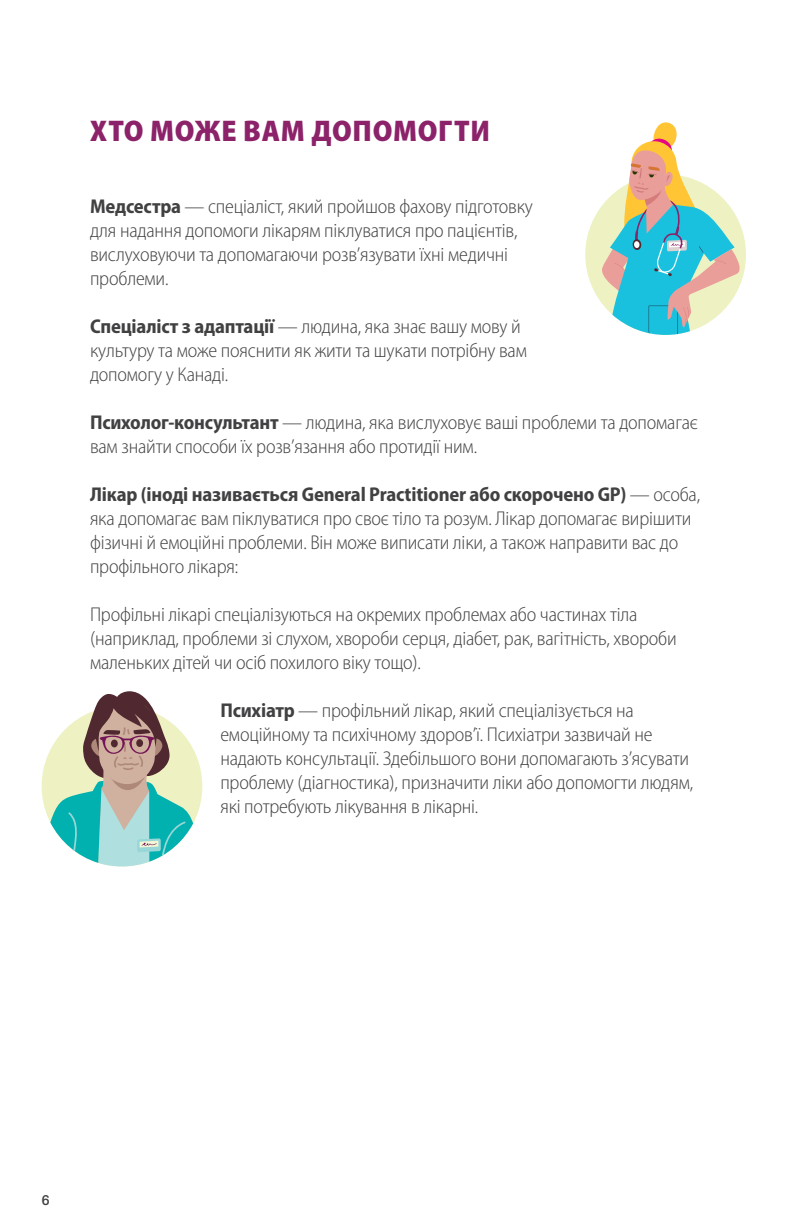
<style>
.page{position:relative;width:792px;height:1224px;background:#fff}
.page>*{position:absolute;margin:0;border:0;box-sizing:border-box;transform-origin:0 0}
.t1{font:900 semi-condensed 30px "Myriad Pro";letter-spacing:.025em;color:#8c2269}
.t2{font:300 semi-condensed 20px/24px "Myriad Pro";letter-spacing:-.01em;color:#414042}
.t3{font:500 14px "Helvetica Neue LT Std";color:#414042}
.s1{font-weight:700}
</style>
<div class="page">
<div style="left:585px;top:174px;width:161px;height:161px;background:#eef2c2;border-radius:50%"></div>
<svg style="left:602px;top:122px;width:144px;height:213px"></svg>
<div style="left:42px;top:706px;width:160px;height:160px;background:#eef2c2;border-radius:50%"></div>
<svg style="left:50px;top:691px;width:143px;height:175px"></svg>
<h1 class="t1" style="left:90px;top:111px;width:401px">ХТО МОЖЕ ВАМ ДОПОМОГТИ</h1>
<p class="t2" style="left:90px;top:194px;width:444px"><span class="s1">Медсестра</span> — спеціаліст, який пройшов фахову підготовку для надання допомоги лікарям піклуватися про пацієнтів, вислуховуючи та допомагаючи розв’язувати їхні медичні проблеми.</p>
<p class="t2" style="left:90px;top:314px;width:439px"><span class="s1">Спеціаліст з адаптації</span> — людина, яка знає вашу мову й культуру та може пояснити як жити та шукати потрібну вам допомогу у Канаді.</p>
<p class="t2" style="left:90px;top:410px;width:609px"><span class="s1">Психолог-консультант</span> — людина, яка вислуховує ваші проблеми та допомагає вам знайти способи їх розв’язання або протидії ним.</p>
<p class="t2" style="left:90px;top:482px;width:612px"><span class="s1">Лікар (іноді називається General Practitioner або скорочено GP)</span> — особа, яка допомагає вам піклуватися про своє тіло та розум. Лікар допомагає вирішити фізичні й емоційні проблеми. Він може виписати ліки, а також направити вас до профільного лікаря:</p>
<p class="t2" style="left:90px;top:602px;width:588px">Профільні лікарі спеціалізуються на окремих проблемах або частинах тіла (наприклад, проблеми зі слухом, хвороби серця, діабет, рак, вагітність, хвороби маленьких дітей чи осіб похилого віку тощо).</p>
<p class="t2" style="left:220px;top:698px;width:474px"><span class="s1">Психіатр</span> — профільний лікар, який спеціалізується на емоційному та психічному здоров’ї. Психіатри зазвичай не надають консультації. Здебільшого вони допомагають з’ясувати проблему (діагностика), призначити ліки або допомогти людям, які потребують лікування в лікарні.</p>
<p class="t3" style="left:42px;top:1192px;width:9px">6</p>
</div>
